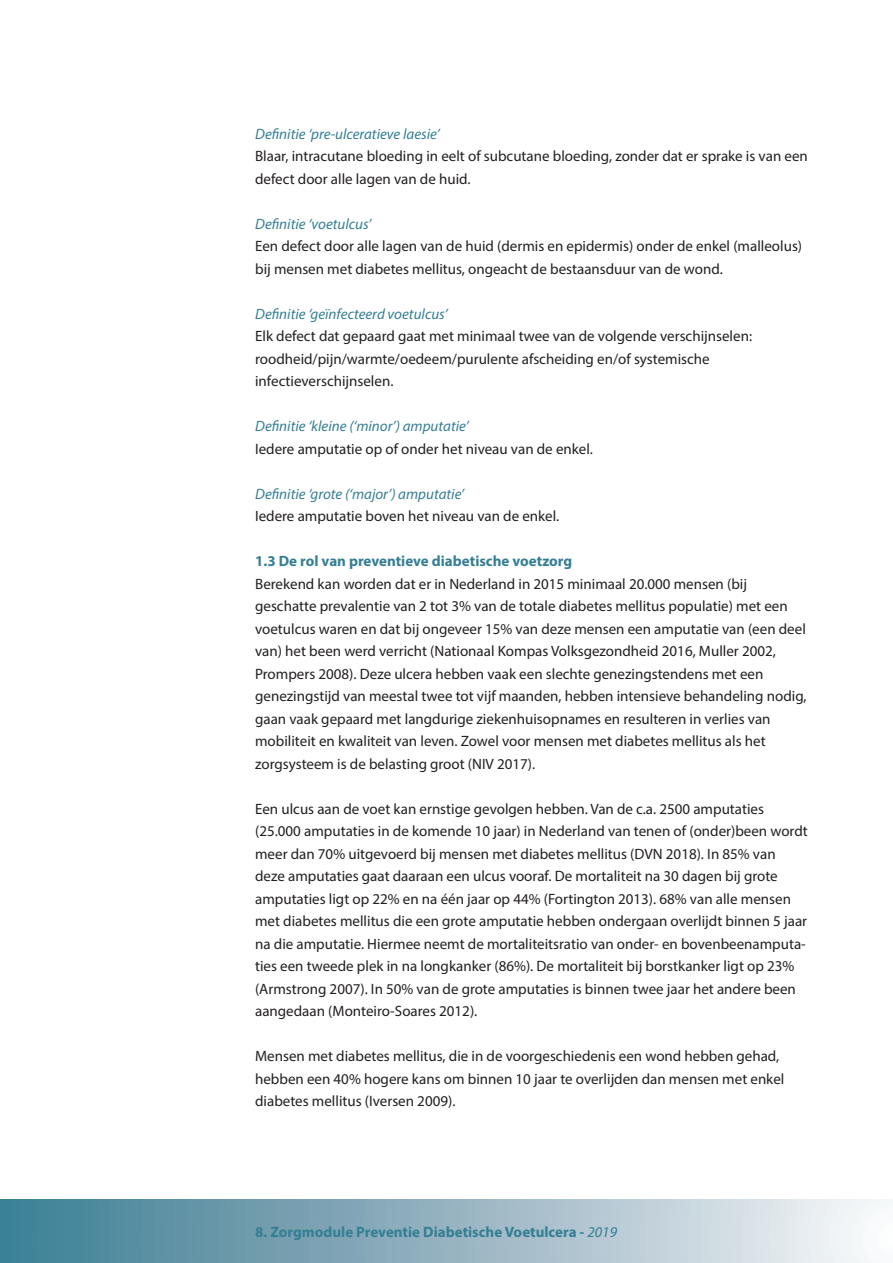
<style>
.page{position:relative;width:893px;height:1263px;background:#fff}
.page>*{position:absolute;margin:0;border:0;box-sizing:border-box;transform-origin:0 0}
.t1{font:15px/22.5px "Myriad Pro";color:#231f20}
.t2{font:italic 15px "Myriad Pro";color:#347f94}
.t3{font:700 15px "Myriad Pro";color:#347f94}
.s1{font-weight:400;font-style:italic}
</style>
<div class="page">
<div style="left:0;top:1199px;width:893px;height:64px;background:linear-gradient(to right,#397991,#f7f4f7)"></div>
<p class="t2" style="left:255px;top:125px;width:186px">Definitie ‘pre-ulceratieve laesie’</p>
<p class="t1" style="left:255px;top:145px;width:554px">Blaar, intracutane bloeding in eelt of subcutane bloeding, zonder dat er sprake is van een defect door alle lagen van de huid.</p>
<p class="t2" style="left:255px;top:215px;width:118px">Definitie ‘voetulcus’</p>
<p class="t1" style="left:255px;top:235px;width:549px">Een defect door alle lagen van de huid (dermis en epidermis) onder de enkel (malleolus) bij mensen met diabetes mellitus, ongeacht de bestaansduur van de wond.</p>
<p class="t2" style="left:255px;top:305px;width:194px">Definitie ‘geïnfecteerd voetulcus’</p>
<p class="t1" style="left:255px;top:325px;width:498px">Elk defect dat gepaard gaat met minimaal twee van de volgende verschijnselen: roodheid/pijn/warmte/oedeem/purulente afscheiding en/of systemische infectieverschijnselen.</p>
<p class="t2" style="left:255px;top:417px;width:215px">Definitie ‘kleine (‘minor’) amputatie’</p>
<p class="t1" style="left:255px;top:437px;width:339px">Iedere amputatie op of onder het niveau van de enkel.</p>
<p class="t2" style="left:255px;top:485px;width:211px">Definitie ‘grote (‘major’) amputatie’</p>
<p class="t1" style="left:255px;top:505px;width:306px">Iedere amputatie boven het niveau van de enkel.</p>
<p class="t3" style="left:255px;top:551px;width:319px">1.3 De rol van preventieve diabetische voetzorg</p>
<p class="t1" style="left:255px;top:572px;width:553px">Berekend kan worden dat er in Nederland in 2015 minimaal 20.000 mensen (bij geschatte prevalentie van 2 tot 3% van de totale diabetes mellitus populatie) met een voetulcus waren en dat bij ongeveer 15% van deze mensen een amputatie van (een deel van) het been werd verricht (Nationaal Kompas Volksgezondheid 2016, Muller 2002, Prompers 2008). Deze ulcera hebben vaak een slechte genezingstendens met een genezingstijd van meestal twee tot vijf maanden, hebben intensieve behandeling nodig, gaan vaak gepaard met langdurige ziekenhuisopnames en resulteren in verlies van mobiliteit en kwaliteit van leven. Zowel voor mensen met diabetes mellitus als het zorgsysteem is de belasting groot (NIV 2017).</p>
<p class="t1" style="left:255px;top:797px;width:554px">Een ulcus aan de voet kan ernstige gevolgen hebben. Van de c.a. 2500 amputaties (25.000 amputaties in de komende 10 jaar) in Nederland van tenen of (onder)been wordt meer dan 70% uitgevoerd bij mensen met diabetes mellitus (DVN 2018). In 85% van deze amputaties gaat daaraan een ulcus vooraf. De mortaliteit na 30 dagen bij grote amputaties ligt op 22% en na één jaar op 44% (Fortington 2013). 68% van alle mensen met diabetes mellitus die een grote amputatie hebben ondergaan overlijdt binnen 5 jaar na die amputatie. Hiermee neemt de mortaliteitsratio van onder- en bovenbeenamputa&shy;ties een tweede plek in na longkanker (86%). De mortaliteit bij borstkanker ligt op 23% (Armstrong 2007). In 50% van de grote amputaties is binnen twee jaar het andere been aangedaan (Monteiro-Soares 2012).</p>
<p class="t1" style="left:255px;top:1045px;width:531px">Mensen met diabetes mellitus, die in de voorgeschiedenis een wond hebben gehad, hebben een 40% hogere kans om binnen 10 jaar te overlijden dan mensen met enkel diabetes mellitus (Iversen 2009).</p>
<p class="t3" style="left:255px;top:1222px;width:363px">8. Zorgmodule Preventie Diabetische Voetulcera - <span class="s1">2019</span></p>
</div>
